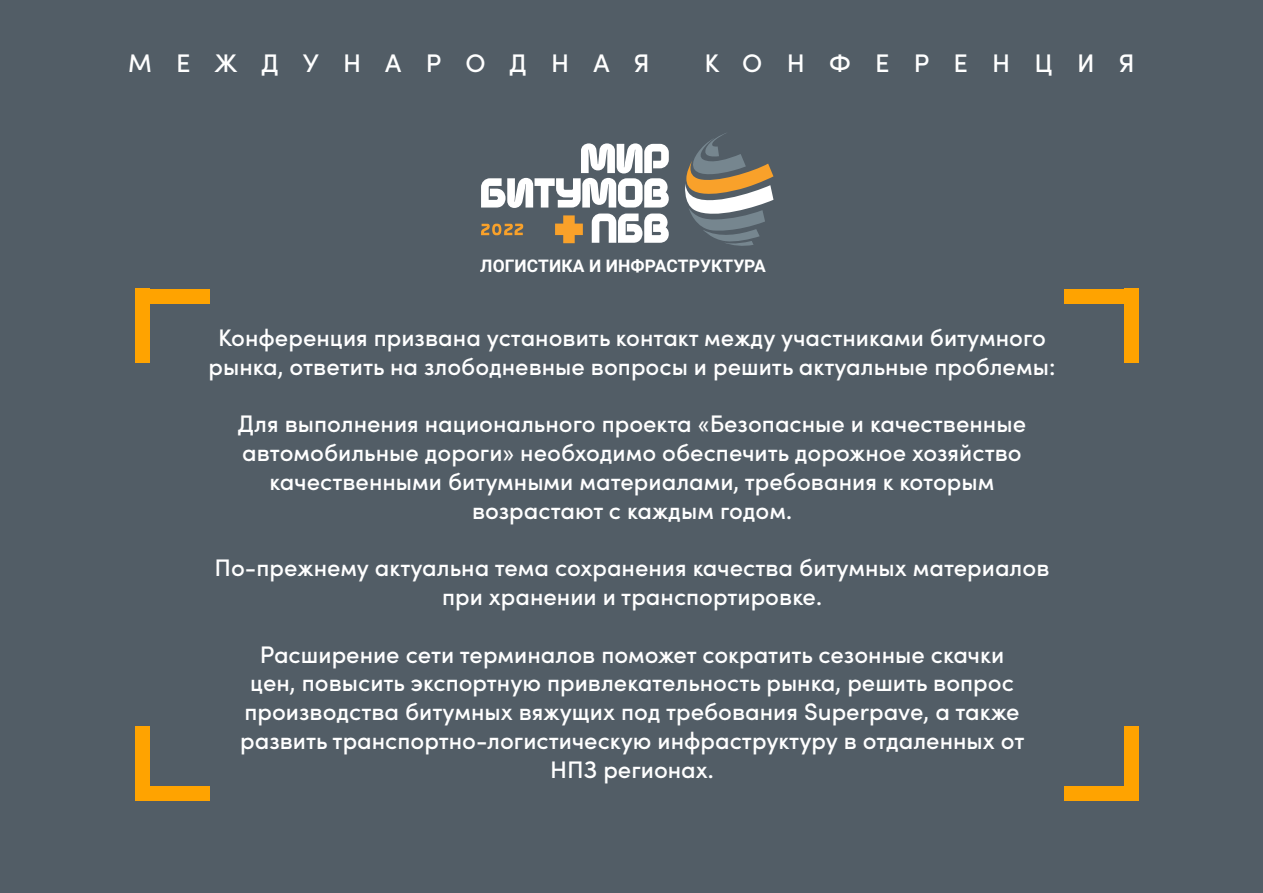
<style>
.page{position:relative;width:1263px;height:893px;background:#525d66}
.page>*{position:absolute;margin:0;border:0;box-sizing:border-box;transform-origin:0 0}
.t1{font:500 25.5px "Sofia Pro";letter-spacing:.95em;color:#fff}
.t2{font:500 24px/28.8px "Sofia Pro";color:#fff;text-align:center}
.t3{font:700 17.4px "Roboto";letter-spacing:.005em;color:#fff}
</style>
<div class="page">
<div style="left:135px;top:786px;width:74px;height:15px;background:#ffa300"></div>
<div style="left:135px;top:727px;width:15px;height:74px;background:#ffa300"></div>
<div style="left:135px;top:289px;width:74px;height:14px;background:#ffa300"></div>
<div style="left:135px;top:289px;width:15px;height:74px;background:#ffa300"></div>
<div style="left:1064px;top:786px;width:74px;height:15px;background:#ffa300"></div>
<div style="left:1124px;top:727px;width:14px;height:74px;background:#ffa300"></div>
<div style="left:1064px;top:289px;width:74px;height:14px;background:#ffa300"></div>
<div style="left:1124px;top:289px;width:14px;height:74px;background:#ffa300"></div>
<svg style="left:592px;top:214px;width:77px;height:29px"></svg>
<svg style="left:555px;top:215px;width:28px;height:28px"></svg>
<svg style="left:481px;top:224px;width:42px;height:11px"></svg>
<svg style="left:685px;top:133px;width:88px;height:113px"></svg>
<svg style="left:481px;top:143px;width:188px;height:65px"></svg>
<p class="t1" style="left:128px;top:45px;width:523px">МЕЖДУНАРОДНАЯ</p>
<p class="t1" style="left:704px;top:45px;width:432px">КОНФЕРЕНЦИЯ</p>
<p class="t3" style="left:480px;top:254px;width:287px">ЛОГИСТИКА И ИНФРАСТРУКТУРА</p>
<p class="t2" style="left:209px;top:322px;width:848px">Конференция призвана установить контакт между участниками битумного рынка, ответить на злободневные вопросы и решить актуальные проблемы:</p>
<p class="t2" style="left:238px;top:408px;width:790px">Для выполнения национального проекта «Безопасные и качественные автомобильные дороги» необходимо обеспечить дорожное хозяйство качественными битумными материалами, требования к которым возрастают с каждым годом.</p>
<p class="t2" style="left:215px;top:552px;width:836px">По-прежнему актуальна тема сохранения качества битумных материалов при хранении и транспортировке.</p>
<p class="t2" style="left:240px;top:638px;width:786px">Расширение сети терминалов поможет сократить сезонные скачки цен, повысить экспортную привлекательность рынка, решить вопрос производства битумных вяжущих под требования Superpave, а также развить транспортно-логистическую инфраструктуру в отдаленных от</p>
<p class="t2" style="left:550px;top:754px;width:165px">НПЗ регионах.</p>
</div>
